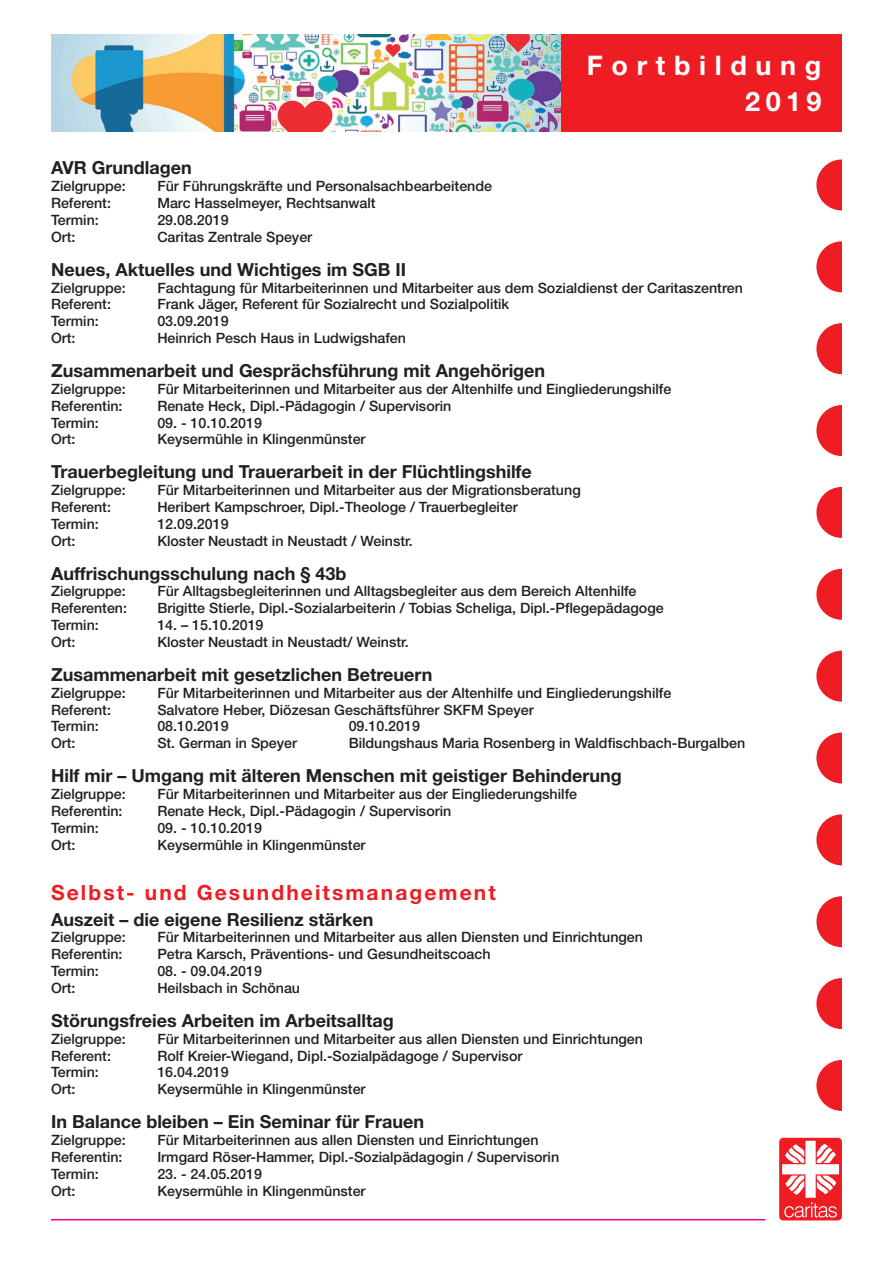
<style>
.page{position:relative;width:893px;height:1263px;background:#fff}
.page>*{position:absolute;margin:0;border:0;box-sizing:border-box;transform-origin:0 0}
.t1{font:700 27px/36px "Helvetica Neue LT Std";color:#fff;text-align:right}
.t2{font:700 21px "Helvetica Neue LT Std";letter-spacing:.1em;color:#ee1d23}
.t3{font:700 18px "Helvetica Neue LT Std";color:#231f20}
.t4{font:500 14.25px "Helvetica Neue LT Std";color:#231f20}
</style>
<div class="page">
<div style="left:816px;top:159px;width:51px;height:51px;background:#ee1d23;border-radius:50%"></div>
<div style="left:816px;top:241px;width:51px;height:51px;background:#ee1d23;border-radius:50%"></div>
<div style="left:816px;top:323px;width:51px;height:51px;background:#ee1d23;border-radius:50%"></div>
<div style="left:816px;top:405px;width:51px;height:51px;background:#ee1d23;border-radius:50%"></div>
<div style="left:816px;top:487px;width:51px;height:51px;background:#ee1d23;border-radius:50%"></div>
<div style="left:816px;top:569px;width:51px;height:51px;background:#ee1d23;border-radius:50%"></div>
<div style="left:816px;top:651px;width:51px;height:51px;background:#ee1d23;border-radius:50%"></div>
<div style="left:816px;top:732px;width:51px;height:51px;background:#ee1d23;border-radius:50%"></div>
<div style="left:816px;top:814px;width:51px;height:51px;background:#ee1d23;border-radius:50%"></div>
<div style="left:816px;top:896px;width:51px;height:51px;background:#ee1d23;border-radius:50%"></div>
<div style="left:816px;top:978px;width:51px;height:51px;background:#ee1d23;border-radius:50%"></div>
<div style="left:816px;top:1060px;width:51px;height:51px;background:#ee1d23;border-radius:50%"></div>
<div style="left:842px;top:142px;width:42px;height:1004px;background:#fff"></div>
<img style="left:51px;top:34px;width:510px;height:98px">
<div style="left:561px;top:34px;width:281px;height:98px;background:#ee1d23"></div>
<hr style="left:51px;top:1219px;width:714px;height:1px;background:#ed028c">
<div style="left:779px;top:1138px;width:63px;height:82px;background:#ee1d23;border-radius:4px"></div>
<svg style="left:782px;top:1141px;width:57px;height:76px"></svg>
<h1 class="t1" style="left:587px;top:46px;width:236px">F o r t b i l d u n g<br>2019</h1>
<p class="t3" style="left:51px;top:157px;width:142px">AVR Grundlagen</p>
<p class="t4" style="left:51px;top:178px;width:76px">Zielgruppe:</p>
<p class="t4" style="left:157px;top:178px;width:336px">Für Führungskräfte und Personalsachbearbeitende</p>
<p class="t4" style="left:51px;top:195px;width:61px">Referent:</p>
<p class="t4" style="left:157px;top:195px;width:220px">Marc Hasselmeyer, Rechtsanwalt</p>
<p class="t4" style="left:51px;top:211px;width:49px">Termin:</p>
<p class="t4" style="left:157px;top:211px;width:73px">29.08.2019</p>
<p class="t4" style="left:51px;top:228px;width:26px">Ort:</p>
<p class="t4" style="left:157px;top:228px;width:156px">Caritas Zentrale Speyer</p>
<p class="t3" style="left:51px;top:258px;width:357px">Neues, Aktuelles und Wichtiges im SGB II</p>
<p class="t4" style="left:51px;top:279px;width:76px">Zielgruppe:</p>
<p class="t4" style="left:157px;top:279px;width:587px">Fachtagung für Mitarbeiterinnen und Mitarbeiter aus dem Sozialdienst der Caritaszentren</p>
<p class="t4" style="left:51px;top:296px;width:61px">Referent:</p>
<p class="t4" style="left:157px;top:296px;width:353px">Frank Jäger, Referent für Sozialrecht und Sozialpolitik</p>
<p class="t4" style="left:51px;top:313px;width:49px">Termin:</p>
<p class="t4" style="left:157px;top:313px;width:73px">03.09.2019</p>
<p class="t4" style="left:51px;top:330px;width:26px">Ort:</p>
<p class="t4" style="left:157px;top:330px;width:250px">Heinrich Pesch Haus in Ludwigshafen</p>
<p class="t3" style="left:51px;top:359px;width:496px">Zusammenarbeit und Gesprächsführung mit Angehörigen</p>
<p class="t4" style="left:51px;top:380px;width:76px">Zielgruppe:</p>
<p class="t4" style="left:157px;top:380px;width:515px">Für Mitarbeiterinnen und Mitarbeiter aus der Altenhilfe und Eingliederungshilfe</p>
<p class="t4" style="left:51px;top:397px;width:73px">Referentin:</p>
<p class="t4" style="left:157px;top:397px;width:296px">Renate Heck, Dipl.-Pädagogin / Supervisorin</p>
<p class="t4" style="left:51px;top:414px;width:49px">Termin:</p>
<p class="t4" style="left:157px;top:414px;width:106px">09. - 10.10.2019</p>
<p class="t4" style="left:51px;top:431px;width:26px">Ort:</p>
<p class="t4" style="left:157px;top:431px;width:210px">Keysermühle in Klingenmünster</p>
<p class="t3" style="left:51px;top:461px;width:482px">Trauerbegleitung und Trauerarbeit in der Flüchtlingshilfe</p>
<p class="t4" style="left:51px;top:481px;width:76px">Zielgruppe:</p>
<p class="t4" style="left:157px;top:481px;width:425px">Für Mitarbeiterinnen und Mitarbeiter aus der Migrationsberatung</p>
<p class="t4" style="left:51px;top:498px;width:61px">Referent:</p>
<p class="t4" style="left:157px;top:498px;width:362px">Heribert Kampschroer, Dipl.-Theologe / Trauerbegleiter</p>
<p class="t4" style="left:51px;top:515px;width:49px">Termin:</p>
<p class="t4" style="left:157px;top:515px;width:73px">12.09.2019</p>
<p class="t4" style="left:51px;top:532px;width:26px">Ort:</p>
<p class="t4" style="left:157px;top:532px;width:257px">Kloster Neustadt in Neustadt / Weinstr.</p>
<p class="t3" style="left:51px;top:562px;width:297px">Auffrischungsschulung nach § 43b</p>
<p class="t4" style="left:51px;top:583px;width:76px">Zielgruppe:</p>
<p class="t4" style="left:157px;top:583px;width:481px">Für Alltagsbegleiterinnen und Alltagsbegleiter aus dem Bereich Altenhilfe</p>
<p class="t4" style="left:51px;top:600px;width:78px">Referenten:</p>
<p class="t4" style="left:157px;top:600px;width:508px">Brigitte Stierle, Dipl.-Sozialarbeiterin / Tobias Scheliga, Dipl.-Pflegepädagoge</p>
<p class="t4" style="left:51px;top:616px;width:49px">Termin:</p>
<p class="t4" style="left:157px;top:616px;width:108px">14. – 15.10.2019</p>
<p class="t4" style="left:51px;top:633px;width:26px">Ort:</p>
<p class="t4" style="left:157px;top:633px;width:253px">Kloster Neustadt in Neustadt/ Weinstr.</p>
<p class="t3" style="left:51px;top:663px;width:383px">Zusammenarbeit mit gesetzlichen Betreuern</p>
<p class="t4" style="left:51px;top:684px;width:76px">Zielgruppe:</p>
<p class="t4" style="left:157px;top:684px;width:515px">Für Mitarbeiterinnen und Mitarbeiter aus der Altenhilfe und Eingliederungshilfe</p>
<p class="t4" style="left:51px;top:701px;width:61px">Referent:</p>
<p class="t4" style="left:157px;top:701px;width:378px">Salvatore Heber, Diözesan Geschäftsführer SKFM Speyer</p>
<p class="t4" style="left:51px;top:718px;width:49px">Termin:</p>
<p class="t4" style="left:157px;top:718px;width:73px">08.10.2019</p>
<p class="t4" style="left:349px;top:718px;width:73px">09.10.2019</p>
<p class="t4" style="left:51px;top:735px;width:26px">Ort:</p>
<p class="t4" style="left:157px;top:735px;width:141px">St. German in Speyer</p>
<p class="t4" style="left:349px;top:735px;width:398px">Bildungshaus Maria Rosenberg in Waldfischbach-Burgalben</p>
<p class="t3" style="left:51px;top:764px;width:572px">Hilf mir – Umgang mit älteren Menschen mit geistiger Behinderung</p>
<p class="t4" style="left:51px;top:785px;width:76px">Zielgruppe:</p>
<p class="t4" style="left:157px;top:785px;width:421px">Für Mitarbeiterinnen und Mitarbeiter aus der Eingliederungshilfe</p>
<p class="t4" style="left:51px;top:802px;width:73px">Referentin:</p>
<p class="t4" style="left:157px;top:802px;width:296px">Renate Heck, Dipl.-Pädagogin / Supervisorin</p>
<p class="t4" style="left:51px;top:819px;width:49px">Termin:</p>
<p class="t4" style="left:157px;top:819px;width:106px">09. - 10.10.2019</p>
<p class="t4" style="left:51px;top:836px;width:26px">Ort:</p>
<p class="t4" style="left:157px;top:836px;width:210px">Keysermühle in Klingenmünster</p>
<h2 class="t2" style="left:51px;top:880px;width:446px">Selbst- und Gesundheitsmanagement</h2>
<p class="t3" style="left:51px;top:908px;width:324px">Auszeit – die eigene Resilienz stärken</p>
<p class="t4" style="left:51px;top:929px;width:76px">Zielgruppe:</p>
<p class="t4" style="left:157px;top:929px;width:487px">Für Mitarbeiterinnen und Mitarbeiter aus allen Diensten und Einrichtungen</p>
<p class="t4" style="left:51px;top:946px;width:73px">Referentin:</p>
<p class="t4" style="left:157px;top:946px;width:335px">Petra Karsch, Präventions- und Gesundheitscoach</p>
<p class="t4" style="left:51px;top:962px;width:49px">Termin:</p>
<p class="t4" style="left:157px;top:962px;width:106px">08. - 09.04.2019</p>
<p class="t4" style="left:51px;top:979px;width:26px">Ort:</p>
<p class="t4" style="left:157px;top:979px;width:144px">Heilsbach in Schönau</p>
<p class="t3" style="left:51px;top:1009px;width:344px">Störungsfreies Arbeiten im Arbeitsalltag</p>
<p class="t4" style="left:51px;top:1030px;width:76px">Zielgruppe:</p>
<p class="t4" style="left:157px;top:1030px;width:487px">Für Mitarbeiterinnen und Mitarbeiter aus allen Diensten und Einrichtungen</p>
<p class="t4" style="left:51px;top:1047px;width:61px">Referent:</p>
<p class="t4" style="left:157px;top:1047px;width:367px">Rolf Kreier-Wiegand, Dipl.-Sozialpädagoge / Supervisor</p>
<p class="t4" style="left:51px;top:1064px;width:49px">Termin:</p>
<p class="t4" style="left:157px;top:1064px;width:73px">16.04.2019</p>
<p class="t4" style="left:51px;top:1081px;width:26px">Ort:</p>
<p class="t4" style="left:157px;top:1081px;width:210px">Keysermühle in Klingenmünster</p>
<p class="t3" style="left:51px;top:1110px;width:375px">In Balance bleiben – Ein Seminar für Frauen</p>
<p class="t4" style="left:51px;top:1131px;width:76px">Zielgruppe:</p>
<p class="t4" style="left:157px;top:1131px;width:383px">Für Mitarbeiterinnen aus allen Diensten und Einrichtungen</p>
<p class="t4" style="left:51px;top:1148px;width:73px">Referentin:</p>
<p class="t4" style="left:157px;top:1148px;width:403px">Irmgard Röser-Hammer, Dipl.-Sozialpädagogin / Supervisorin</p>
<p class="t4" style="left:51px;top:1165px;width:49px">Termin:</p>
<p class="t4" style="left:157px;top:1165px;width:106px">23. - 24.05.2019</p>
<p class="t4" style="left:51px;top:1182px;width:26px">Ort:</p>
<p class="t4" style="left:157px;top:1182px;width:210px">Keysermühle in Klingenmünster</p>
</div>
